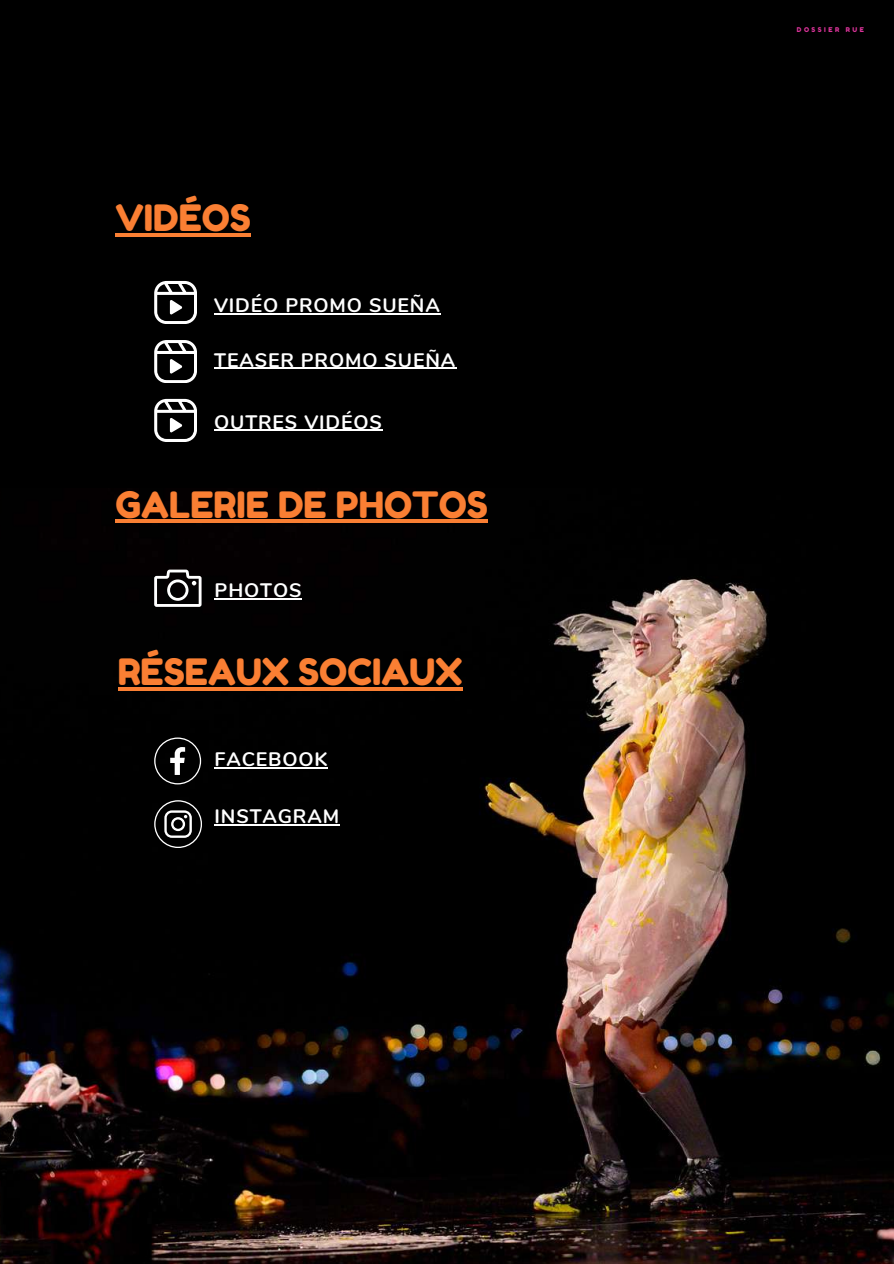
<style>
.page{position:relative;width:894px;height:1264px;background:#fff}
.page>*{position:absolute;margin:0;border:0;box-sizing:border-box;transform-origin:0 0}
.t1{font:36.3px "Fredoka One";color:#fa7f33}
.t2{font:700 19.5px "Nunito";letter-spacing:.045em;color:#fff}
.t3{font:6.6px "Fredoka One";letter-spacing:.38em;color:#db349a}
</style>
<div class="page">
<div style="left:0;top:0;width:893px;height:1263px;background:#000"></div>
<img style="left:0;top:519px;width:893px;height:744px">
<hr style="left:115px;top:233px;width:136px;height:4px;background:#fa7f33">
<hr style="left:118px;top:687px;width:344px;height:3px;background:#fa7f33">
<hr style="left:115px;top:520px;width:373px;height:3px;background:#fa7f33">
<svg style="left:154px;top:281px;width:43px;height:43px"></svg>
<hr style="left:214px;top:313px;width:226px;height:1px;background:#fff">
<svg style="left:154px;top:340px;width:43px;height:43px"></svg>
<hr style="left:214px;top:368px;width:242px;height:1px;background:#fff">
<svg style="left:154px;top:399px;width:43px;height:42px"></svg>
<hr style="left:214px;top:429px;width:169px;height:2px;background:#fff">
<svg style="left:154px;top:569px;width:47px;height:37px"></svg>
<hr style="left:214px;top:598px;width:88px;height:1px;background:#fff">
<svg style="left:154px;top:737px;width:47px;height:47px"></svg>
<hr style="left:214px;top:767px;width:114px;height:1px;background:#fff">
<svg style="left:154px;top:800px;width:47px;height:47px"></svg>
<hr style="left:214px;top:824px;width:126px;height:1px;background:#fff">
<h1 class="t1" style="left:115px;top:196px;width:137px">VIDÉOS</h1>
<p class="t2" style="left:214px;top:293px;width:227px">VIDÉO PROMO SUEÑA</p>
<p class="t2" style="left:214px;top:347px;width:242px">TEASER PROMO SUEÑA</p>
<p class="t2" style="left:214px;top:409px;width:169px">OUTRES VIDÉOS</p>
<h1 class="t1" style="left:115px;top:482px;width:374px">GALERIE DE PHOTOS</h1>
<p class="t2" style="left:214px;top:577px;width:88px">PHOTOS</p>
<h1 class="t1" style="left:118px;top:649px;width:346px">RÉSEAUX SOCIAUX</h1>
<p class="t2" style="left:214px;top:746px;width:114px">FACEBOOK</p>
<p class="t2" style="left:214px;top:803px;width:126px">INSTAGRAM</p>
<p class="t3" style="left:796px;top:26px;width:69px">DOSSIER RUE</p>
</div>
